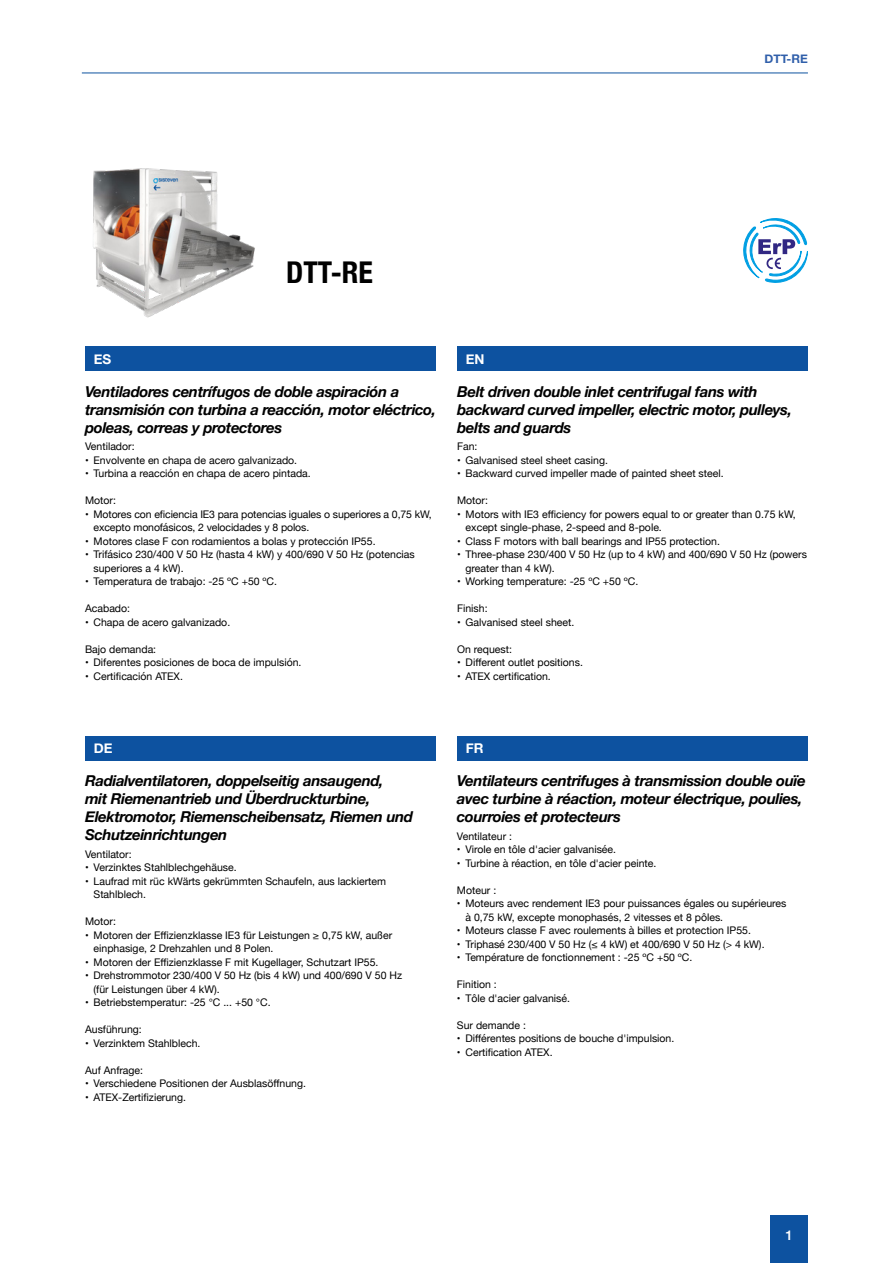
<style>
.page{position:relative;width:893px;height:1263px;background:#fff}
.page>*{position:absolute;margin:0;border:0;box-sizing:border-box;transform-origin:0 0}
.t1{font:700 condensed 30px "Helvetica Neue";color:#000}
.t2{font:italic 700 15px/18px "Helvetica Neue";letter-spacing:-.025em;color:#000}
.t3{font:700 13.5px "Helvetica Neue";color:#fff}
.t4{font:500 13.5px "Helvetica Neue";color:#fff}
.t5{font:700 12px "Helvetica Neue";color:#305faa}
.t6{font:10.5px/13.5px "Helvetica Neue";color:#000}
</style>
<div class="page">
<div style="left:771px;top:1215px;width:37px;height:48px;background:#0d52a0"></div>
<hr style="left:82px;top:73px;width:726px;height:1px;background:#0d52a0">
<svg style="left:743px;top:218px;width:65px;height:65px"></svg>
<img style="left:93px;top:168px;width:162px;height:150px">
<div style="left:85px;top:347px;width:351px;height:24px;background:#0d52a0"></div>
<div style="left:457px;top:347px;width:351px;height:24px;background:#0d52a0"></div>
<div style="left:85px;top:736px;width:351px;height:24px;background:#0d52a0"></div>
<div style="left:457px;top:736px;width:351px;height:24px;background:#0d52a0"></div>
<p class="t5" style="left:765px;top:49px;width:45px">DTT-RE</p>
<h1 class="t1" style="left:286px;top:247px;width:88px">DTT-RE</h1>
<p class="t3" style="left:94px;top:349px;width:19px">ES</p>
<h2 class="t2" style="left:85px;top:383px;width:352px">Ventiladores centrífugos de doble aspiración a transmisión con turbina a reacción, motor eléctrico, poleas, correas y protectores</h2>
<p class="t6" style="left:85px;top:440px;width:51px">Ventilador:</p>
<p class="t6" style="left:85px;top:454px;width:214px">• Envolvente en chapa de acero galvanizado.</p>
<p class="t6" style="left:85px;top:467px;width:227px">• Turbina a reacción en chapa de acero pintada.</p>
<p class="t6" style="left:85px;top:494px;width:32px">Motor:</p>
<p class="t6" style="left:94px;top:508px;width:340px;text-indent:-9px">• Motores con eficiencia IE3 para potencias iguales o superiores a 0,75 kW, excepto monofásicos, 2 velocidades y 8 polos.</p>
<p class="t6" style="left:85px;top:535px;width:292px">• Motores clase F con rodamientos a bolas y protección IP55.</p>
<p class="t6" style="left:94px;top:548px;width:323px;text-indent:-9px">• Trifásico 230/400 V 50 Hz (hasta 4 kW) y 400/690 V 50 Hz (potencias superiores a 4 kW).</p>
<p class="t6" style="left:85px;top:575px;width:194px">• Temperatura de trabajo: -25 ºC +50 ºC.</p>
<p class="t6" style="left:85px;top:602px;width:47px">Acabado:</p>
<p class="t6" style="left:85px;top:616px;width:147px">• Chapa de acero galvanizado.</p>
<p class="t6" style="left:85px;top:643px;width:73px">Bajo demanda:</p>
<p class="t6" style="left:85px;top:656px;width:218px">• Diferentes posiciones de boca de impulsión.</p>
<p class="t6" style="left:85px;top:670px;width:99px">• Certificación ATEX.</p>
<p class="t3" style="left:466px;top:349px;width:20px">EN</p>
<h2 class="t2" style="left:457px;top:383px;width:336px">Belt driven double inlet centrifugal fans with backward curved impeller, electric motor, pulleys, belts and guards</h2>
<p class="t6" style="left:457px;top:440px;width:22px">Fan:</p>
<p class="t6" style="left:457px;top:454px;width:152px">• Galvanised steel sheet casing.</p>
<p class="t6" style="left:457px;top:467px;width:268px">• Backward curved impeller made of painted sheet steel.</p>
<p class="t6" style="left:457px;top:494px;width:32px">Motor:</p>
<p class="t6" style="left:466px;top:508px;width:332px;text-indent:-9px">• Motors with IE3 efficiency for powers equal to or greater than 0.75 kW, except single-phase, 2-speed and 8-pole.</p>
<p class="t6" style="left:457px;top:535px;width:264px">• Class F motors with ball bearings and IP55 protection.</p>
<p class="t6" style="left:466px;top:548px;width:343px;text-indent:-9px">• Three-phase 230/400 V 50 Hz (up to 4 kW) and 400/690 V 50 Hz (powers greater than 4 kW).</p>
<p class="t6" style="left:457px;top:575px;width:183px">• Working temperature: -25 ºC +50 ºC.</p>
<p class="t6" style="left:457px;top:602px;width:32px">Finish:</p>
<p class="t6" style="left:457px;top:616px;width:119px">• Galvanised steel sheet.</p>
<p class="t6" style="left:457px;top:643px;width:56px">On request:</p>
<p class="t6" style="left:457px;top:656px;width:127px">• Different outlet positions.</p>
<p class="t6" style="left:457px;top:670px;width:95px">• ATEX certification.</p>
<p class="t3" style="left:94px;top:738px;width:20px">DE</p>
<h2 class="t2" style="left:85px;top:772px;width:330px">Radialventilatoren, doppelseitig ansaugend,<br>mit Riemenantrieb und Überdruckturbine, Elektromotor, Riemenscheibensatz, Riemen und Schutzeinrichtungen</h2>
<p class="t6" style="left:85px;top:848px;width:48px">Ventilator:</p>
<p class="t6" style="left:85px;top:861px;width:153px">• Verzinktes Stahlblechgehäuse.</p>
<p class="t6" style="left:94px;top:875px;width:294px;text-indent:-9px">• Laufrad mit rüc kWärts gekrümmten Schaufeln, aus lackiertem<br>Stahlblech.</p>
<p class="t6" style="left:85px;top:915px;width:32px">Motor:</p>
<p class="t6" style="left:94px;top:929px;width:300px;text-indent:-9px">• Motoren der Effizienzklasse IE3 für Leistungen ≥ 0,75 kW, außer einphasige, 2 Drehzahlen und 8 Polen.</p>
<p class="t6" style="left:85px;top:956px;width:295px">• Motoren der Effizienzklasse F mit Kugellager, Schutzart IP55.</p>
<p class="t6" style="left:94px;top:969px;width:310px;text-indent:-9px">• Drehstrommotor 230/400 V 50 Hz (bis 4 kW) und 400/690 V 50 Hz (für Leistungen über 4 kW).</p>
<p class="t6" style="left:85px;top:996px;width:187px">• Betriebstemperatur: -25 °C ... +50 °C.</p>
<p class="t6" style="left:85px;top:1023px;width:58px">Ausführung:</p>
<p class="t6" style="left:85px;top:1037px;width:117px">• Verzinktem Stahlblech.</p>
<p class="t6" style="left:85px;top:1064px;width:60px">Auf Anfrage:</p>
<p class="t6" style="left:85px;top:1077px;width:222px">• Verschiedene Positionen der Ausblasöffnung.</p>
<p class="t6" style="left:85px;top:1091px;width:103px">• ATEX-Zertifizierung.</p>
<p class="t3" style="left:466px;top:738px;width:19px">FR</p>
<h2 class="t2" style="left:457px;top:772px;width:350px">Ventilateurs centrifuges à transmission double ouïe avec turbine à réaction, moteur électrique, poulies, courroies et protecteurs</h2>
<p class="t6" style="left:457px;top:830px;width:57px">Ventilateur :</p>
<p class="t6" style="left:457px;top:843px;width:161px">• Virole en tôle d'acier galvanisée.</p>
<p class="t6" style="left:457px;top:857px;width:201px">• Turbine à réaction, en tôle d'acier peinte.</p>
<p class="t6" style="left:457px;top:884px;width:41px">Moteur :</p>
<p class="t6" style="left:465px;top:897px;width:322px;text-indent:-9px">• Moteurs avec rendement IE3 pour puissances égales ou supérieures à 0,75 kW, excepte monophasés, 2 vitesses et 8 pôles.</p>
<p class="t6" style="left:457px;top:924px;width:296px">• Moteurs classe F avec roulements à billes et protection IP55.</p>
<p class="t6" style="left:457px;top:938px;width:309px">• Triphasé 230/400 V 50 Hz (≤ 4 kW) et 400/690 V 50 Hz (&gt; 4 kW).</p>
<p class="t6" style="left:457px;top:951px;width:237px">• Température de fonctionnement : -25 ºC +50 ºC.</p>
<p class="t6" style="left:457px;top:978px;width:41px">Finition :</p>
<p class="t6" style="left:457px;top:992px;width:115px">• Tôle d'acier galvanisé.</p>
<p class="t6" style="left:457px;top:1019px;width:71px">Sur demande :</p>
<p class="t6" style="left:457px;top:1032px;width:219px">• Différentes positions de bouche d'impulsion.</p>
<p class="t6" style="left:457px;top:1046px;width:97px">• Certification ATEX.</p>
<p class="t4" style="left:785px;top:1224px;width:9px">1</p>
</div>
